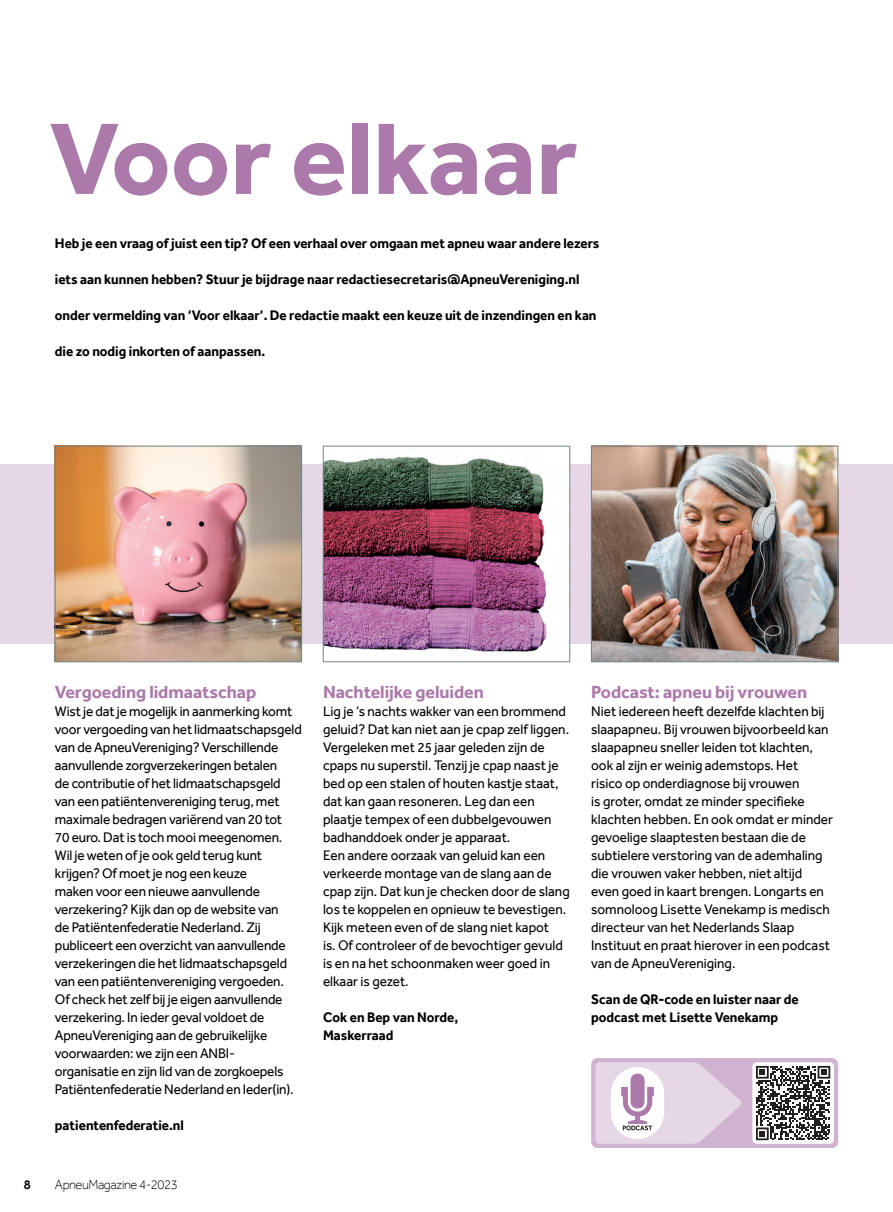
<style>
.page{position:relative;width:893px;height:1212px;background:#fff}
.page>*{position:absolute;margin:0;border:0;box-sizing:border-box;transform-origin:0 0}
.t1{font:700 105px "Effra";color:#ab79aa}
.t2{font:700 18px "Effra";letter-spacing:-.005em;color:#ab79aa}
.t3{font:14.25px/18px "Effra";letter-spacing:-.01em;color:#000;scale:.95 1}
.t4{font:700 14.25px/18px "Effra";color:#000;scale:.95 1}
.t5{font:300 13.5px "Effra";letter-spacing:-.03em;color:#000;scale:.95 1}
.t6{font:500 13.5px "Effra";color:#000;scale:.95 1}
</style>
<div class="page">
<div style="left:591px;top:1058px;width:247px;height:90px;background:#cfb3d0;border-radius:6px"></div>
<div style="left:0;top:464px;width:893px;height:180px;background:#e6d7e6"></div>
<img style="left:57px;top:448px;width:243px;height:212px">
<div style="left:55px;top:446px;width:247px;height:216px;border:1px solid #738388"></div>
<img style="left:325px;top:456px;width:243px;height:196px">
<div style="left:323px;top:446px;width:247px;height:216px;border:1px solid #738388"></div>
<img style="left:593px;top:448px;width:243px;height:212px">
<div style="left:591px;top:446px;width:247px;height:216px;border:1px solid #738388"></div>
<svg style="left:595px;top:1062px;width:147px;height:82px;background:#e1d0e1"></svg>
<div style="left:752px;top:1062px;width:82px;height:82px;background:#fff;border-radius:4px"></div>
<svg style="left:756px;top:1066px;width:74px;height:74px"></svg>
<h1 class="t1" style="left:50px;top:95px;width:529px">Voor elkaar</h1>
<p class="t4" style="left:55px;top:234px;width:574px">Heb je een vraag of juist een tip? Of een verhaal over omgaan met apneu waar andere lezers</p>
<p class="t4" style="left:55px;top:270px;width:554px">iets aan kunnen hebben? Stuur je bijdrage naar redactiesecretaris@ApneuVereniging.nl</p>
<p class="t4" style="left:55px;top:306px;width:572px">onder vermelding van ‘Voor elkaar’. De redactie maakt een keuze uit de inzendingen en kan</p>
<p class="t4" style="left:55px;top:342px;width:223px">die zo nodig inkorten of aanpassen.</p>
<p class="t2" style="left:55px;top:681px;width:203px">Vergoeding lidmaatschap</p>
<p class="t3" style="left:55px;top:702px;width:261px">Wist je dat je mogelijk in aanmerking komt voor vergoeding van het lidmaatschapsgeld van de ApneuVereniging? Verschillende aanvullende zorgverzekeringen betalen<br>de contributie of het lidmaatschapsgeld van een patiëntenvereniging terug, met maximale bedragen variërend van 20 tot<br>70 euro. Dat is toch mooi meegenomen.<br>Wil je weten of je ook geld terug kunt krijgen? Of moet je nog een keuze<br>maken voor een nieuwe aanvullende verzekering? Kijk dan op de website van<br>de Patiëntenfederatie Nederland. Zij publiceert een overzicht van aanvullende verzekeringen die het lidmaatschapsgeld van een patiëntenvereniging vergoeden.<br>Of check het zelf bij je eigen aanvullende verzekering. In ieder geval voldoet de ApneuVereniging aan de gebruikelijke voorwaarden: we zijn een ANBI&shy;organisatie en zijn lid van de zorgkoepels Patiëntenfederatie Nederland en Ieder(in).</p>
<p class="t4" style="left:55px;top:1116px;width:137px">patientenfederatie.nl</p>
<p class="t6" style="left:24px;top:1176px;width:9px">8</p>
<p class="t5" style="left:55px;top:1176px;width:131px">ApneuMagazine 4-2023</p>
<p class="t2" style="left:323px;top:681px;width:162px">Nachtelijke geluiden</p>
<p class="t3" style="left:323px;top:702px;width:261px">Lig je ’s nachts wakker van een brommend geluid? Dat kan niet aan je cpap zelf liggen.<br>Vergeleken met 25 jaar geleden zijn de cpaps nu superstil. Tenzij je cpap naast je bed op een stalen of houten kastje staat, dat kan gaan resoneren. Leg dan een plaatje tempex of een dubbelgevouwen badhanddoek onder je apparaat.<br>Een andere oorzaak van geluid kan een verkeerde montage van de slang aan de cpap zijn. Dat kun je checken door de slang los te koppelen en opnieuw te bevestigen.<br>Kijk meteen even of de slang niet kapot<br>is. Of controleer of de bevochtiger gevuld is en na het schoonmaken weer goed in elkaar is gezet.</p>
<p class="t4" style="left:323px;top:1008px;width:144px">Cok en Bep van Norde,<br>Maskerraad</p>
<p class="t2" style="left:591px;top:681px;width:217px">Podcast: apneu bij vrouwen</p>
<p class="t3" style="left:591px;top:702px;width:256px">Niet iedereen heeft dezelfde klachten bij slaapapneu. Bij vrouwen bijvoorbeeld kan slaapapneu sneller leiden tot klachten, ook al zijn er weinig ademstops. Het risico op onderdiagnose bij vrouwen<br>is groter, omdat ze minder specifieke klachten hebben. En ook omdat er minder gevoelige slaaptesten bestaan die de subtielere verstoring van de ademhaling die vrouwen vaker hebben, niet altijd even goed in kaart brengen. Longarts en somnoloog Lisette Venekamp is medisch directeur van het Nederlands Slaap Instituut en praat hierover in een podcast van de ApneuVereniging.</p>
<p class="t4" style="left:591px;top:990px;width:220px">Scan de QR-code en luister naar de podcast met Lisette Venekamp</p>
</div>
